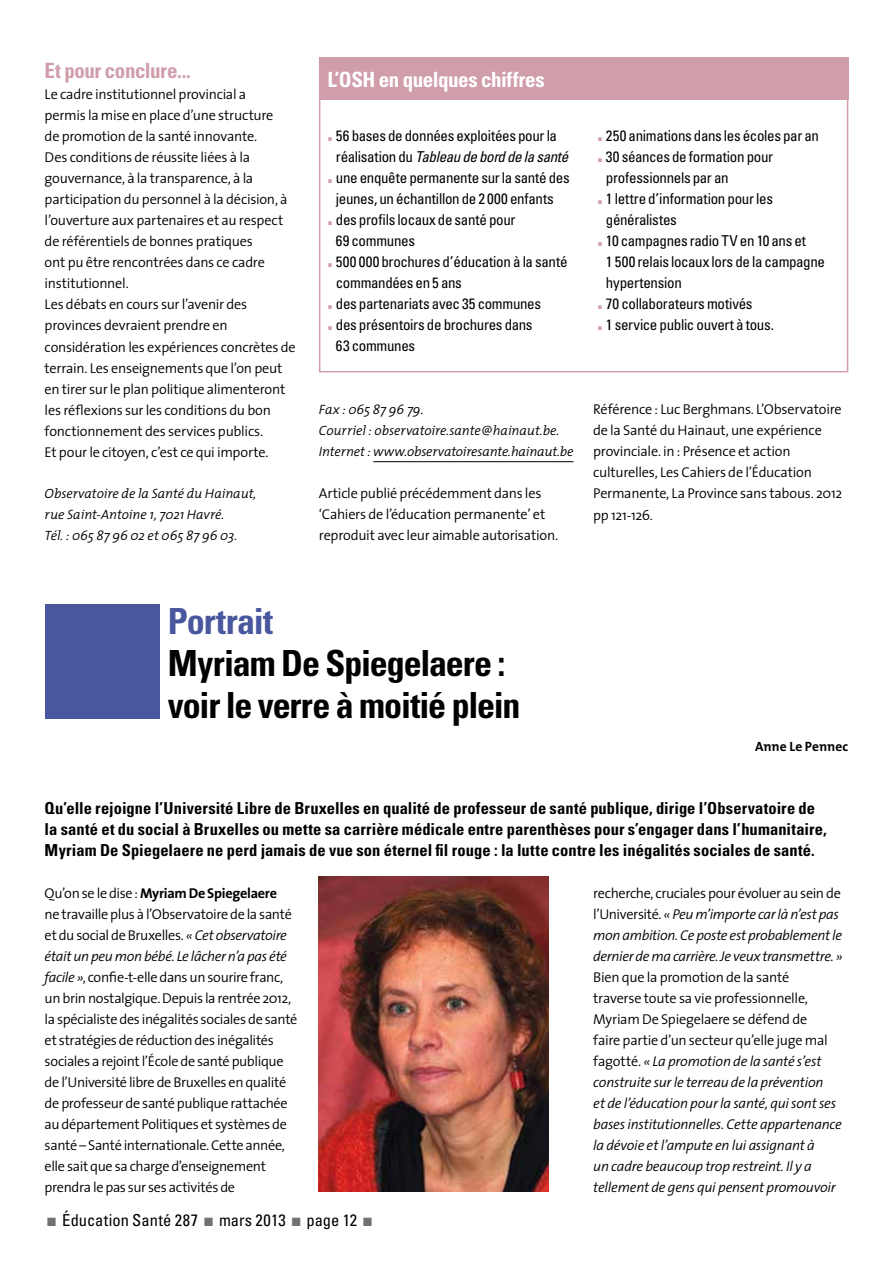
<style>
.page{position:relative;width:893px;height:1263px;background:#fff}
.page>*{position:absolute;margin:0;border:0;box-sizing:border-box;transform-origin:0 0}
.t1{font:700 condensed 36px/42px "Univers";letter-spacing:-.03em;color:#000}
.t2{font:700 condensed 36px "Univers";letter-spacing:-.02em;color:#49579e}
.t3{font:700 condensed 21px "Univers";letter-spacing:-.02em;color:#fff}
.t4{font:700 condensed 21px "Univers";letter-spacing:-.02em;color:#d09eab}
.t5{font:700 condensed 16.5px/21px "Univers";letter-spacing:.005em;color:#000}
.t6{font:condensed 16.5px "Univers";letter-spacing:.005em;color:#000}
.t7{font:condensed 15px "Univers";letter-spacing:-.02em;color:#000}
.t8{font:italic condensed 15px "Univers";letter-spacing:-.03em;color:#000}
.t9{font:300 14.25px/21px "The Sans";letter-spacing:-.02em;color:#000}
.t10{font:italic 300 14.25px/21px "The Sans";letter-spacing:-.02em;color:#000}
.t11{font:italic 300 13.5px/21px "The Mix";letter-spacing:-.005em;color:#000}
.t12{font:700 13.5px "The Mix";letter-spacing:.005em;color:#000}
.s1{font-family:"The Sans";font-weight:900;font-stretch:normal;font-size:7.5px;color:#d09eab}
.s2{font-style:normal}
.s3{font-weight:700}
.s4{font-style:italic}
.s5{font-weight:900;font-stretch:normal;color:#707172}
</style>
<div class="page">
<hr style="left:373px;top:461px;width:201px;height:1px;background:#000">
<div style="left:45px;top:604px;width:114px;height:114px;background:#49579e"></div>
<div style="left:319px;top:57px;width:529px;height:42px;background:#d09eab"></div>
<img style="left:319px;top:876px;width:230px;height:315px">
<h2 class="t4" style="left:45px;top:58px;width:148px">Et pour conclure...</h2>
<p class="t9" style="left:45px;top:84px;width:253px">Le cadre institutionnel provincial a<br>permis la mise en place d’une structure<br>de promotion de la santé innovante.<br>Des conditions de réussite liées à la gouvernance, à la transparence, à la participation du personnel à la décision, à l’ouverture aux partenaires et au respect de référentiels de bonnes pratiques<br>ont pu être rencontrées dans ce cadre institutionnel.<br>Les débats en cours sur l’avenir des provinces devraient prendre en considération les expériences concrètes de terrain. Les enseignements que l’on peut en tirer sur le plan politique alimenteront les réflexions sur les conditions du bon fonctionnement des services publics.<br>Et pour le citoyen, c’est ce qui importe.</p>
<p class="t11" style="left:45px;top:483px;width:213px">Observatoire de la Santé du Hainaut, rue Saint-Antoine 1, 7021 Havré.<br>Tél. : 065 87 96 02 et 065 87 96 03.</p>
<h2 class="t3" style="left:327px;top:66px;width:219px">L’OSH en quelques chiffres</h2>
<p class="t7" style="left:327px;top:127px;width:231px"><span class="s1">ı</span> 56 bases de données exploitées pour la</p>
<p class="t8" style="left:336px;top:148px;width:234px"><span class="s2">réalisation du</span> Tableau de bord de la santé</p>
<p class="t7" style="left:327px;top:169px;width:244px"><span class="s1">ı</span> une enquête permanente sur la santé des</p>
<p class="t7" style="left:336px;top:190px;width:220px">jeunes, un échantillon de 2 000 enfants</p>
<p class="t7" style="left:327px;top:211px;width:190px"><span class="s1">ı</span> des profils locaux de santé pour</p>
<p class="t7" style="left:336px;top:232px;width:81px">69 communes</p>
<p class="t7" style="left:327px;top:253px;width:242px"><span class="s1">ı</span> 500 000 brochures d’éducation à la santé</p>
<p class="t7" style="left:336px;top:274px;width:128px">commandées en 5 ans</p>
<p class="t7" style="left:327px;top:295px;width:215px"><span class="s1">ı</span> des partenariats avec 35 communes</p>
<p class="t7" style="left:327px;top:316px;width:207px"><span class="s1">ı</span> des présentoirs de brochures dans</p>
<p class="t7" style="left:336px;top:337px;width:81px">63 communes</p>
<p class="t7" style="left:597px;top:127px;width:223px"><span class="s1">ı</span> 250 animations dans les écoles par an</p>
<p class="t7" style="left:597px;top:148px;width:177px"><span class="s1">ı</span> 30 séances de formation pour</p>
<p class="t7" style="left:606px;top:169px;width:124px">professionnels par an</p>
<p class="t7" style="left:597px;top:190px;width:177px"><span class="s1">ı</span> 1 lettre d’information pour les</p>
<p class="t7" style="left:606px;top:211px;width:73px">généralistes</p>
<p class="t7" style="left:597px;top:232px;width:210px"><span class="s1">ı</span> 10 campagnes radio TV en 10 ans et</p>
<p class="t7" style="left:606px;top:253px;width:221px">1 500 relais locaux lors de la campagne</p>
<p class="t7" style="left:606px;top:274px;width:77px">hypertension</p>
<p class="t7" style="left:597px;top:295px;width:157px"><span class="s1">ı</span> 70 collaborateurs motivés</p>
<p class="t7" style="left:597px;top:316px;width:178px"><span class="s1">ı</span> 1 service public ouvert à tous.</p>
<p class="t11" style="left:319px;top:399px;width:256px">Fax : 065 87 96 79.<br>Courriel : observatoire.sante@hainaut.be.<br>Internet : www.observatoiresante.hainaut.be</p>
<p class="t9" style="left:319px;top:483px;width:241px">Article publié précédemment dans les ‘Cahiers de l’éducation permanente’ et reproduit avec leur aimable autorisation.</p>
<p class="t9" style="left:593px;top:399px;width:251px">Référence : Luc Berghmans. L’Observatoire de la Santé du Hainaut, une expérience provinciale. in : Présence et action culturelles, Les Cahiers de l’Éducation Permanente, La Province sans tabous. 2012 pp 121-126.</p>
<h1 class="t2" style="left:168px;top:599px;width:107px">Portrait</h1>
<h1 class="t1" style="left:168px;top:642px;width:354px">Myriam De Spiegelaere : voir le verre à moitié plein</h1>
<p class="t12" style="left:755px;top:735px;width:95px">Anne Le Pennec</p>
<p class="t5" style="left:45px;top:797px;width:784px">Qu’elle rejoigne l’Université Libre de Bruxelles en qualité de professeur de santé publique, dirige l’Observatoire de la santé et du social à Bruxelles ou mette sa carrière médicale entre parenthèses pour s’engager dans l’humanitaire,<br>Myriam De Spiegelaere ne perd jamais de vue son éternel fil rouge : la lutte contre les inégalités sociales de santé.</p>
<p class="t9" style="left:45px;top:882px;width:254px">Qu’on se le dise : <span class="s3">Myriam De Spiegelaere<br></span>ne travaille plus à l’Observatoire de la santé et du social de Bruxelles. <span class="s4">« Cet observatoire était un peu mon bébé. Le lâcher n’a pas été facile »</span>, confie-t-elle dans un sourire franc, un brin nostalgique. Depuis la rentrée 2012, la spécialiste des inégalités sociales de santé et stratégies de réduction des inégalités sociales a rejoint l’École de santé publique de l’Université libre de Bruxelles en qualité de professeur de santé publique rattachée au département Politiques et systèmes de santé – Santé internationale. Cette année, elle sait que sa charge d’enseignement prendra le pas sur ses activités de</p>
<p class="t10" style="left:593px;top:882px;width:251px"><span class="s2">recherche, cruciales pour évoluer au sein de l’Université.</span> « Peu m’importe car là n’est pas mon ambition. Ce poste est probablement le dernier de ma carrière. Je veux transmettre. »</p>
<p class="t10" style="left:593px;top:966px;width:250px"><span class="s2">Bien que la promotion de la santé<br>traverse toute sa vie professionnelle, Myriam De Spiegelaere se défend de<br>faire partie d’un secteur qu’elle juge mal fagotté.</span> « La promotion de la santé s’est construite sur le terreau de la prévention<br>et de l’éducation pour la santé, qui sont ses bases institutionnelles. Cette appartenance la dévoie et l’ampute en lui assignant à<br>un cadre beaucoup trop restreint. Il y a tellement de gens qui pensent promouvoir</p>
<p class="t6" style="left:45px;top:1210px;width:332px"><span class="s5">ı</span>Éducation Santé 287 <span class="s5">ı</span>mars 2013 <span class="s5">ı</span> page 12 <span class="s5">ı</span></p>
</div>
